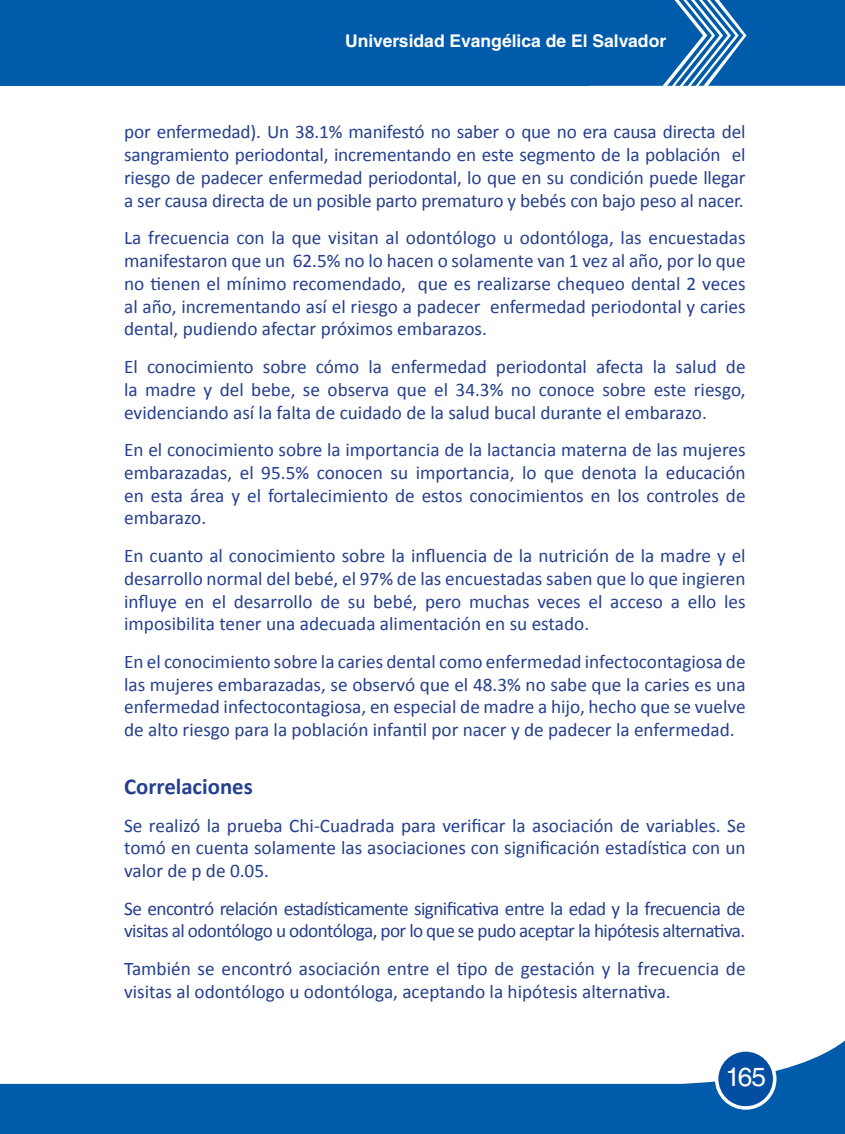
<style>
.page{position:relative;width:845px;height:1134px;background:#fff}
.page>*{position:absolute;margin:0;border:0;box-sizing:border-box;transform-origin:0 0}
.t1{font:26.25px "Helvetica LT Std";color:#fff}
.t2{font:700 22.75px "Calibri";color:#25408f}
.t3{font:19.25px/22.8px "Calibri";color:#25408f;text-align:justify}
.t4{font:19.25px/22.8px "Calibri";letter-spacing:-.03em;color:#25408f}
.t5{font:700 17.5px "Helvetica LT Std";color:#fff}
</style>
<div class="page">
<svg style="left:0;top:1041px;width:844px;height:93px"></svg>
<div style="left:716px;top:1050px;width:58px;height:58px;background:#034ea2;border-radius:50%"></div>
<div style="left:714px;top:1048px;width:62px;height:62px;border:4px solid #fff;border-radius:50%"></div>
<div style="left:0;top:0;width:588px;height:86px;background:#005baa"></div>
<svg style="left:588px;top:0;width:256px;height:86px;background:#1568b1"></svg>
<p class="t5" style="left:345px;top:30px;width:322px">Universidad Evangélica de El Salvador</p>
<p class="t3" style="left:124px;top:121px;width:622px">por enfermedad). Un 38.1% manifestó no saber o que no era causa directa del sangramiento periodontal, incrementando en este segmento de la población el riesgo de padecer enfermedad periodontal, lo que en su condición puede llegar a ser causa directa de un posible parto prematuro y bebés con bajo peso al nacer.</p>
<p class="t3" style="left:124px;top:227px;width:622px">La frecuencia con la que visitan al odontólogo u odontóloga, las encuestadas manifestaron que un 62.5% no lo hacen o solamente van 1 vez al año, por lo que no tienen el mínimo recomendado, que es realizarse chequeo dental 2 veces al año, incrementando así el riesgo a padecer enfermedad periodontal y caries dental, pudiendo afectar próximos embarazos.</p>
<p class="t3" style="left:124px;top:355px;width:622px">El conocimiento sobre cómo la enfermedad periodontal afecta la salud de la madre y del bebe, se observa que el 34.3% no conoce sobre este riesgo, evidenciando así la falta de cuidado de la salud bucal durante el embarazo.</p>
<p class="t3" style="left:124px;top:438px;width:622px">En el conocimiento sobre la importancia de la lactancia materna de las mujeres embarazadas, el 95.5% conocen su importancia, lo que denota la educación en esta área y el fortalecimiento de estos conocimientos en los controles de embarazo.</p>
<p class="t3" style="left:124px;top:544px;width:622px">En cuanto al conocimiento sobre la influencia de la nutrición de la madre y el desarrollo normal del bebé, el 97% de las encuestadas saben que lo que ingieren influye en el desarrollo de su bebé, pero muchas veces el acceso a ello les imposibilita tener una adecuada alimentación en su estado.</p>
<p class="t3" style="left:124px;top:650px;width:622px">En el conocimiento sobre la caries dental como enfermedad infectocontagiosa de las mujeres embarazadas, se observó que el 48.3% no sabe que la caries es una enfermedad infectocontagiosa, en especial de madre a hijo, hecho que se vuelve de alto riesgo para la población infantil por nacer y de padecer la enfermedad.</p>
<p class="t2" style="left:124px;top:772px;width:130px">Correlaciones</p>
<p class="t3" style="left:124px;top:814px;width:622px">Se realizó la prueba Chi-Cuadrada para verificar la asociación de variables. Se tomó en cuenta solamente las asociaciones con significación estadística con un valor de p de 0.05.</p>
<p class="t4" style="left:124px;top:897px;width:622px">Se encontró relación estadísticamente significativa entre la edad y la frecuencia de visitas al odontólogo u odontóloga, por lo que se pudo aceptar la hipótesis alternativa.</p>
<p class="t3" style="left:124px;top:957px;width:622px">También se encontró asociación entre el tipo de gestación y la frecuencia de visitas al odontólogo u odontóloga, aceptando la hipótesis alternativa.</p>
<h1 class="t1" style="left:725px;top:1061px;width:42px">165</h1>
</div>
